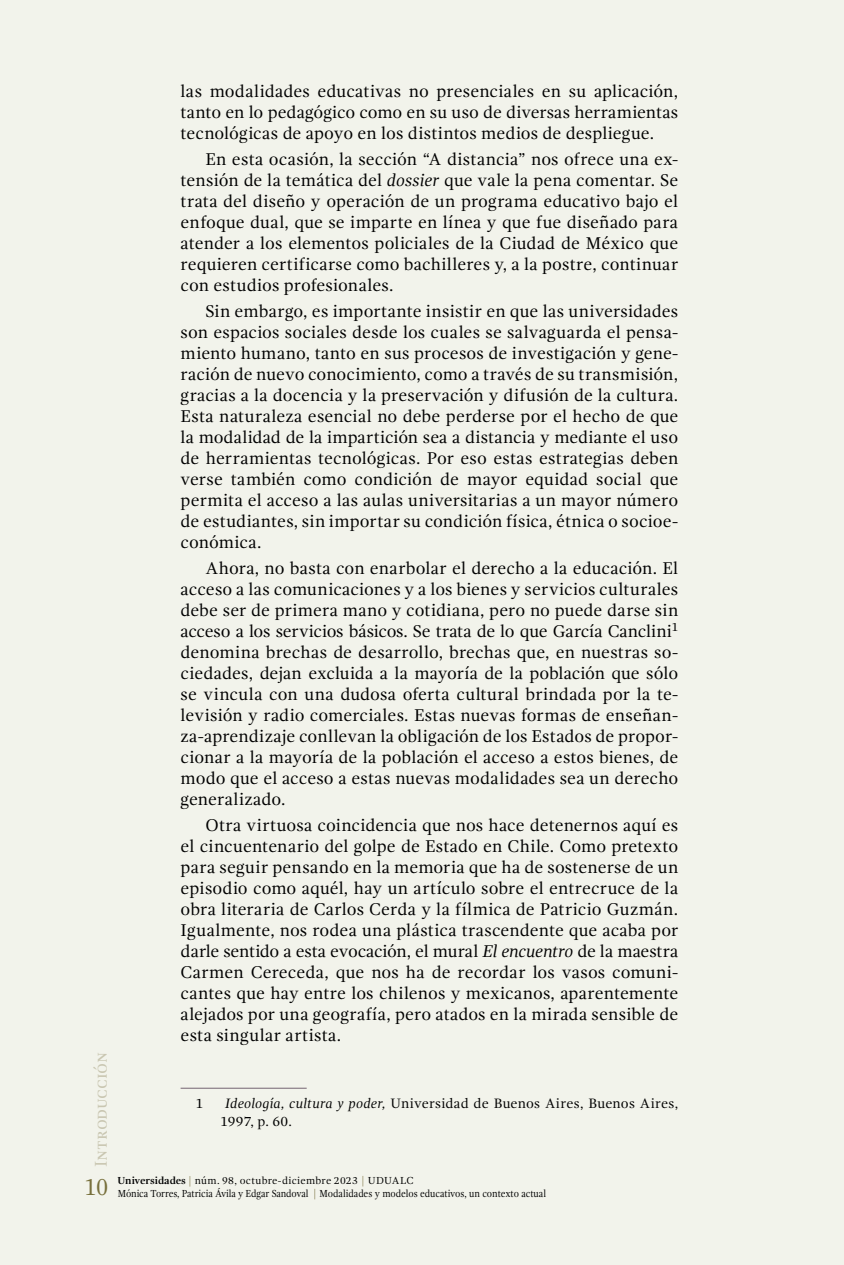
<style>
.page{position:relative;width:844px;height:1265px;background:#fff}
.page>*{position:absolute;margin:0;border:0;box-sizing:border-box;transform-origin:0 0}
.t1{font:24.5px "Gandhi Serif";color:#78703c;scale:.9 1}
.art-cuerpo_de_texto{font:17.5px/21px "Gandhi Serif";letter-spacing:.005em;color:#000;text-align:justify}
.mar-Identificador_de_seccion{font:17.5px "Gandhi Serif";letter-spacing:-.02em;color:#c9c6b1}
.art-nota{font:14px/17.5px "Gandhi Serif";letter-spacing:.02em;color:#000}
.t2{font:10.5px "Gandhi Serif";letter-spacing:-.01em;color:#000;scale:.9 1}
.t3{font:10.5px "Gandhi Serif";letter-spacing:.025em;color:#000}
.s1{font-style:italic}
.s2{font-weight:700}
</style>
<div class="page">
<div style="left:0;top:0;width:843px;height:1265px;background:#eff0e7"></div>
<hr style="left:180px;top:1088px;width:126px;height:1px;background:#756372">
<p class="mar-Identificador_de_seccion" style="left:91px;top:1167px;width:117px;rotate:-90deg">Introducción</p>
<p class="art-cuerpo_de_texto" style="left:180px;top:81px;width:499px">las modalidades educativas no presenciales en su aplicación, tanto en lo pedagógico como en su uso de diversas herramientas tecnológicas de apoyo en los distintos medios de despliegue.</p>
<p class="art-cuerpo_de_texto" style="left:180px;top:149px;width:499px;text-indent:25px">En esta ocasión, la sección “A distancia” nos ofrece una ex&shy;tensión de la temática del <span class="s1">dossier</span> que vale la pena comentar. Se trata del diseño y operación de un programa educativo bajo el enfoque dual, que se imparte en línea y que fue diseñado para atender a los elementos policiales de la Ciudad de México que requieren certificarse como bachilleres y, a la postre, continuar con estudios profesionales.</p>
<p class="art-cuerpo_de_texto" style="left:180px;top:301px;width:499px;text-indent:25px">Sin embargo, es importante insistir en que las universidades son espacios sociales desde los cuales se salvaguarda el pensa&shy;miento humano, tanto en sus procesos de investigación y gene&shy;ración de nuevo conocimiento, como a través de su transmisión, gracias a la docencia y la preservación y difusión de la cultura.<br>Esta naturaleza esencial no debe perderse por el hecho de que la modalidad de la impartición sea a distancia y mediante el uso de herramientas tecnológicas. Por eso estas estrategias deben verse también como condición de mayor equidad social que permita el acceso a las aulas universitarias a un mayor número de estudiantes, sin importar su condición física, étnica o socioe&shy;conómica.</p>
<p class="art-cuerpo_de_texto" style="left:180px;top:558px;width:499px;text-indent:25px">Ahora, no basta con enarbolar el derecho a la educación. El acceso a las comunicaciones y a los bienes y servicios culturales debe ser de primera mano y cotidiana, pero no puede darse sin acceso a los servicios básicos. Se trata de lo que García Canclini<sup>1 </sup>denomina brechas de desarrollo, brechas que, en nuestras so&shy;ciedades, dejan excluida a la mayoría de la población que sólo se vincula con una dudosa oferta cultural brindada por la te&shy;levisión y radio comerciales. Estas nuevas formas de enseñan&shy;za-aprendizaje conllevan la obligación de los Estados de propor&shy;cionar a la mayoría de la población el acceso a estos bienes, de modo que el acceso a estas nuevas modalidades sea un derecho generalizado.</p>
<p class="art-cuerpo_de_texto" style="left:180px;top:815px;width:499px;text-indent:25px">Otra virtuosa coincidencia que nos hace detenernos aquí es el cincuentenario del golpe de Estado en Chile. Como pretexto para seguir pensando en la memoria que ha de sostenerse de un episodio como aquél, hay un artículo sobre el entrecruce de la obra literaria de Carlos Cerda y la fílmica de Patricio Guzmán.<br>Igualmente, nos rodea una plástica trascendente que acaba por darle sentido a esta evocación, el mural <span class="s1">El encuentro</span> de la maestra Carmen Cereceda, que nos ha de recordar los vasos comuni&shy;cantes que hay entre los chilenos y mexicanos, aparentemente alejados por una geografía, pero atados en la mirada sensible de esta singular artista.</p>
<p class="art-nota" style="left:195px;top:1095px;width:9px">1</p>
<p class="art-nota" style="left:220px;top:1095px;width:459px;text-indent:5px"><span class="s1">Ideología, cultura y poder,</span> Universidad de Buenos Aires, Buenos Aires,<br>1997, p. 60.</p>
<p class="t3" style="left:118px;top:1175px;width:297px"><span class="s2">Universidades</span> núm. 98, octubre-diciembre 2023 UDUALC</p>
<h1 class="t1" style="left:84px;top:1173px;width:28px">10</h1>
<p class="t2" style="left:118px;top:1187px;width:477px">Mónica Torres, Patricia Ávila y Edgar Sandoval Modalidades y modelos educativos, un contexto actual</p>
</div>
